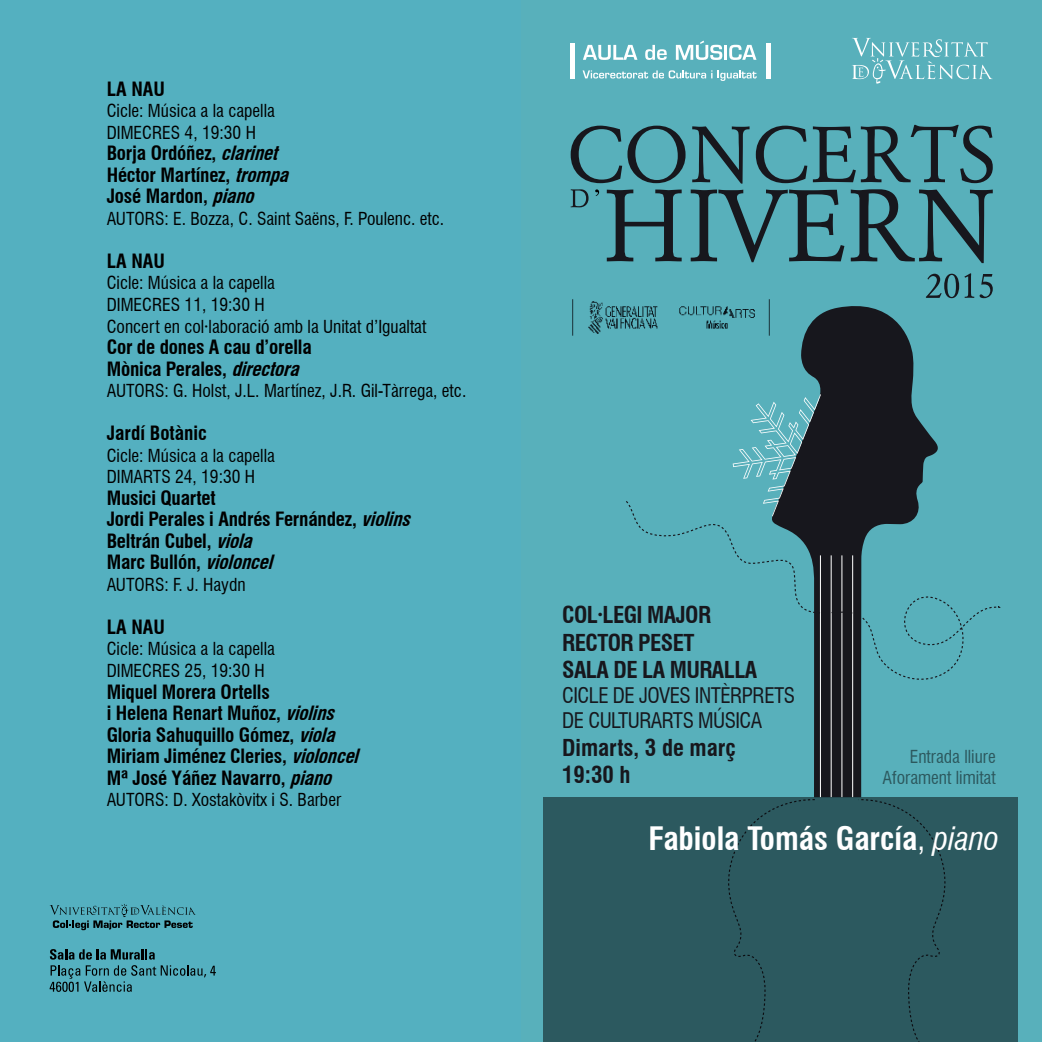
<style>
.page{position:relative;width:1042px;height:1042px;background:#fff}
.page>*{position:absolute;margin:0;border:0;box-sizing:border-box;transform-origin:0 0}
.t1{font:700 condensed 31.5px "Swiss 721 BT";color:#fff}
.t2{font:700 condensed 22.75px/27.3px "Swiss 721 BT";letter-spacing:-.025em;color:#17171d}
.t3{font:700 condensed 22.75px/27.3px "Swiss 721 BT";color:#17171d}
.t4{font:condensed 21px/25.2px "Swiss 721 BT";letter-spacing:-.025em;color:#17171d}
.t5{font:700 condensed 19.25px/21.5px "Swiss 721 BT";letter-spacing:-.01em;color:#000}
.t6{font:condensed 17.5px/21.5px "Swiss 721 BT";color:#000}
.t7{font:condensed 17.5px/21px "Swiss 721 BT";color:rgb(0 0 0/.5);text-align:right}
.s1{font-style:italic}
.s2{font-weight:400}
.s3{font-weight:400;font-style:italic}
</style>
<div class="page">
<div style="left:515px;top:0;width:527px;height:1042px;background:#58b0bb"></div>
<svg style="left:926px;top:273px;width:67px;height:25px"></svg>
<svg style="left:571px;top:126px;width:114px;height:57px"></svg>
<svg style="left:571px;top:189px;width:17px;height:18px"></svg>
<svg style="left:607px;top:189px;width:74px;height:72px"></svg>
<svg style="left:691px;top:125px;width:302px;height:138px"></svg>
<svg style="left:852px;top:38px;width:141px;height:46px"></svg>
<svg style="left:582px;top:70px;width:175px;height:11px"></svg>
<svg style="left:583px;top:45px;width:54px;height:15px"></svg>
<svg style="left:645px;top:45px;width:22px;height:15px"></svg>
<svg style="left:676px;top:41px;width:46px;height:19px"></svg>
<hr style="left:724px;top:45px;width:3px;height:15px;background:#fff">
<svg style="left:729px;top:45px;width:27px;height:15px"></svg>
<hr style="left:571px;top:44px;width:4px;height:35px;background:#fff">
<hr style="left:766px;top:44px;width:4px;height:35px;background:#fff">
<svg style="left:801px;top:297px;width:138px;height:500px;fill:#17171d"></svg>
<hr style="left:820px;top:555px;width:1px;height:242px;background:#fff">
<hr style="left:830px;top:555px;width:1px;height:242px;background:#fff">
<hr style="left:841px;top:555px;width:1px;height:242px;background:#fff">
<hr style="left:852px;top:555px;width:1px;height:242px;background:#fff">
<svg style="left:733px;top:394px;width:88px;height:106px"></svg>
<svg style="left:626px;top:500px;width:375px;height:185px"></svg>
<div style="left:543px;top:797px;width:475px;height:245px;background:#2c595f"></div>
<img style="left:572px;top:299px;width:198px;height:37px">
<svg style="left:595px;top:189px;width:4px;height:7px"></svg>
<div style="left:0;top:0;width:520px;height:1042px;background:#54b0c0"></div>
<svg style="left:50px;top:904px;width:146px;height:26px"></svg>
<svg style="left:50px;top:965px;width:166px;height:27px"></svg>
<svg style="left:50px;top:949px;width:105px;height:10px"></svg>
<p class="t5" style="left:107px;top:78px;width:60px">LA NAU</p>
<p class="t6" style="left:107px;top:100px;width:170px">Cicle: Música a la capella<br>DIMECRES 4, 19:30 H</p>
<p class="t5" style="left:107px;top:142px;width:189px">Borja Ordóñez, <span class="s1">clarinet<br></span>Héctor Martínez, <span class="s1">trompa<br></span>José Mardon, <span class="s1">piano</span></p>
<p class="t6" style="left:107px;top:208px;width:339px">AUTORS: E. Bozza, C. Saint Saëns, F. Poulenc. etc.</p>
<p class="t5" style="left:107px;top:250px;width:60px">LA NAU</p>
<p class="t6" style="left:107px;top:272px;width:321px">Cicle: Música a la capella<br>DIMECRES 11, 19:30 H<br>Concert en col·laboració amb la Unitat d’Igualtat</p>
<p class="t5" style="left:107px;top:336px;width:206px">Cor de dones A cau d’orella<br>Mònica Perales, <span class="s1">directora</span></p>
<p class="t6" style="left:107px;top:380px;width:361px">AUTORS: G. Holst, J.L. Martínez, J.R. Gil-Tàrrega, etc.</p>
<p class="t5" style="left:107px;top:422px;width:102px">Jardí Botànic</p>
<p class="t6" style="left:107px;top:444px;width:170px">Cicle: Música a la capella<br>DIMARTS 24, 19:30 H</p>
<p class="t5" style="left:107px;top:487px;width:311px">Musici Quartet<br>Jordi Perales i Andrés Fernández, <span class="s1">violins<br></span>Beltrán Cubel, <span class="s1">viola<br></span>Marc Bullón, <span class="s1">violoncel</span></p>
<p class="t6" style="left:107px;top:574px;width:140px">AUTORS: F. J. Haydn</p>
<p class="t5" style="left:107px;top:616px;width:60px">LA NAU</p>
<p class="t6" style="left:107px;top:638px;width:170px">Cicle: Música a la capella<br>DIMECRES 25, 19:30 H</p>
<p class="t5" style="left:107px;top:681px;width:259px">Miquel Morera Ortells<br>i Helena Renart Muñoz, <span class="s1">violins<br></span>Gloria Sahuquillo Gómez, <span class="s1">viola<br></span>Miriam Jiménez Cleries, <span class="s1">violoncel<br></span>Mª José Yáñez Navarro, <span class="s1">piano</span></p>
<p class="t6" style="left:107px;top:789px;width:236px">AUTORS: D. Xostakòvitx i S. Barber</p>
<p class="t2" style="left:562px;top:601px;width:197px">COL·LEGI MAJOR<br>RECTOR PESET<br>SALA DE LA MURALLA</p>
<p class="t4" style="left:562px;top:683px;width:234px">CICLE DE JOVES INTÈRPRETS<br>DE CULTURARTS MÚSICA</p>
<p class="t3" style="left:562px;top:734px;width:175px">Dimarts, 3 de març<br>19:30 h</p>
<p class="t7" style="left:882px;top:746px;width:115px">Entrada lliure<br>Aforament limitat</p>
<h1 class="t1" style="left:648px;top:819px;width:352px">Fabiola Tomás García<span class="s2">,</span> <span class="s3">piano</span></h1>
</div>
